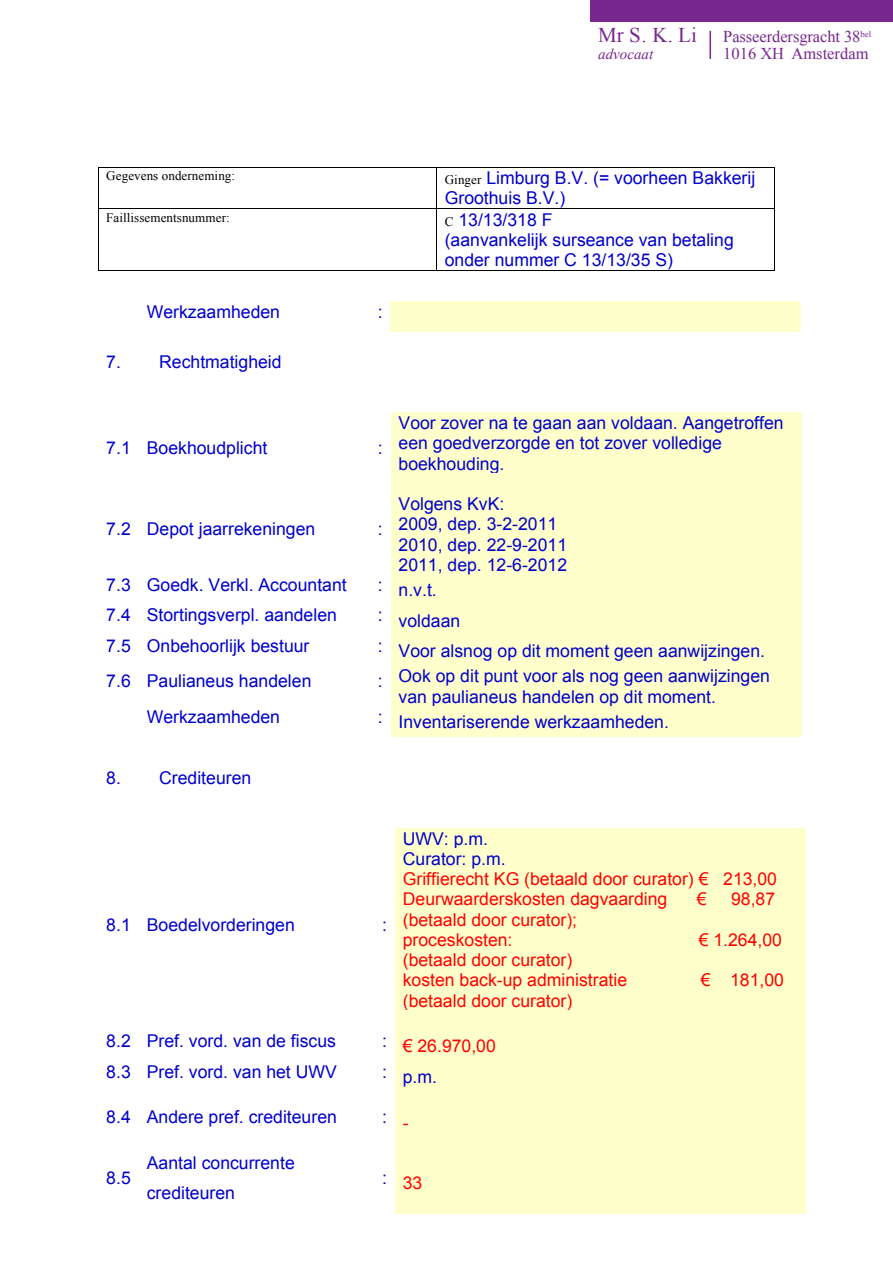
<style>
.page{position:relative;width:893px;height:1263px;background:#fff}
.page>*{position:absolute;margin:0;border:0;box-sizing:border-box;transform-origin:0 0}
.t1{font:21px "Times New Roman";color:#77278d}
.t2{font:17.7px/20.2px "Arial";color:#00c}
.t3{font:17.7px/20.2px "Arial";color:#f00}
.t4{font:16.5px "Times New Roman";letter-spacing:-.005em;color:#77278d}
.t5{font:italic 15px "Times New Roman";color:#77278d}
.t6{font:13.05px "Times New Roman";letter-spacing:.005em;color:#000}
.s1{font-family:"Times New Roman";font-size:13.05px;color:#000}
.s2{color:#00c}
.s3{color:#f00}
</style>
<div class="page">
<hr style="left:709px;top:31px;width:2px;height:28px;background:#77278d">
<div style="left:590px;top:0;width:303px;height:21px;background:#77278d"></div>
<hr style="left:99px;top:167px;width:337px;height:1px;background:#000">
<hr style="left:437px;top:167px;width:337px;height:1px;background:#000">
<hr style="left:98px;top:168px;width:1px;height:41px;background:#000">
<hr style="left:436px;top:168px;width:1px;height:41px;background:#000">
<hr style="left:774px;top:168px;width:1px;height:41px;background:#000">
<hr style="left:99px;top:209px;width:337px;height:1px;background:#000">
<hr style="left:437px;top:209px;width:337px;height:1px;background:#000">
<hr style="left:98px;top:209px;width:1px;height:61px;background:#000">
<hr style="left:99px;top:270px;width:337px;height:1px;background:#000">
<hr style="left:436px;top:209px;width:1px;height:61px;background:#000">
<hr style="left:437px;top:270px;width:337px;height:1px;background:#000">
<hr style="left:774px;top:209px;width:1px;height:61px;background:#000">
<div style="left:390px;top:301px;width:411px;height:31px;background:#ffc"></div>
<div style="left:391px;top:413px;width:410px;height:81px;background:#ffc"></div>
<div style="left:391px;top:494px;width:410px;height:81px;background:#ffc"></div>
<div style="left:391px;top:575px;width:410px;height:30px;background:#ffc"></div>
<div style="left:391px;top:605px;width:410px;height:31px;background:#ffc"></div>
<div style="left:391px;top:636px;width:410px;height:30px;background:#ffc"></div>
<div style="left:391px;top:666px;width:410px;height:41px;background:#ffc"></div>
<div style="left:391px;top:707px;width:410px;height:30px;background:#ffc"></div>
<div style="left:395px;top:828px;width:410px;height:203px;background:#ffc"></div>
<div style="left:395px;top:1031px;width:410px;height:30px;background:#ffc"></div>
<div style="left:395px;top:1061px;width:410px;height:31px;background:#ffc"></div>
<div style="left:395px;top:1092px;width:410px;height:61px;background:#ffc"></div>
<div style="left:395px;top:1153px;width:410px;height:60px;background:#ffc"></div>
<p class="t1" style="left:598px;top:21px;width:100px">Mr S. K. Li</p>
<p class="t4" style="left:723px;top:25px;width:149px">Passeerdersgracht 38<sup>bel</sup></p>
<p class="t5" style="left:598px;top:44px;width:56px">advocaat</p>
<p class="t4" style="left:723px;top:42px;width:147px">1016 XH Amsterdam</p>
<p class="t6" style="left:106px;top:167px;width:130px">Gegevens onderneming:</p>
<p class="t2" style="left:445px;top:168px;width:312px"><span class="s1">Ginger</span> Limburg B.V. (= voorheen Bakkerij<br>Groothuis B.V.)</p>
<p class="t6" style="left:106px;top:208px;width:125px">Faillissementsnummer:</p>
<p class="t2" style="left:445px;top:209px;width:291px"><span class="s1">C</span> 13/13/318 F<br>(aanvankelijk surseance van betaling onder nummer C 13/13/35 S)</p>
<p class="t2" style="left:147px;top:301px;width:135px">Werkzaamheden</p>
<p class="t2" style="left:378px;top:301px;width:6px">:</p>
<p class="t2" style="left:106px;top:352px;width:177px">7. Rechtmatigheid</p>
<p class="t2" style="left:106px;top:438px;width:163px">7.1 Boekhoudplicht</p>
<p class="t2" style="left:378px;top:438px;width:6px">:</p>
<p class="t2" style="left:106px;top:519px;width:211px">7.2 Depot jaarrekeningen</p>
<p class="t2" style="left:378px;top:519px;width:6px">:</p>
<p class="t2" style="left:399px;top:413px;width:387px">Voor zover na te gaan aan voldaan. Aangetroffen een goedverzorgde en tot zover volledige boekhouding.</p>
<p class="t2" style="left:399px;top:494px;width:170px">Volgens KvK:<br>2009, dep. 3-2-2011<br>2010, dep. 22-9-2011<br>2011, dep. 12-6-2012</p>
<p class="t2" style="left:106px;top:575px;width:242px">7.3 Goedk. Verkl. Accountant</p>
<p class="t2" style="left:378px;top:580px;width:61px">: n.v.t.</p>
<p class="t2" style="left:106px;top:605px;width:232px">7.4 Stortingsverpl. aandelen</p>
<p class="t2" style="left:378px;top:611px;width:84px">: voldaan</p>
<p class="t2" style="left:106px;top:636px;width:205px">7.5 Onbehoorlijk bestuur</p>
<p class="t2" style="left:378px;top:641px;width:389px">: Voor alsnog op dit moment geen aanwijzingen.</p>
<p class="t2" style="left:106px;top:671px;width:207px">7.6 Paulianeus handelen</p>
<p class="t2" style="left:399px;top:666px;width:373px;text-indent:-21px">: Ook op dit punt voor als nog geen aanwijzingen van paulianeus handelen op dit moment.</p>
<p class="t2" style="left:147px;top:707px;width:135px">Werkzaamheden</p>
<p class="t2" style="left:378px;top:712px;width:293px">: Inventariserende werkzaamheden.</p>
<p class="t2" style="left:106px;top:767px;width:146px">8. Crediteuren</p>
<p class="t2" style="left:106px;top:914px;width:190px">8.1 Boedelvorderingen</p>
<p class="t2" style="left:382px;top:914px;width:6px">:</p>
<p class="t3" style="left:403px;top:828px;width:376px"><span class="s2">UWV: p.m.<br>Curator: p.m.<br></span>Griffierecht KG (betaald door curator) € 213,00<br>Deurwaarderskosten dagvaarding</p>
<p class="t3" style="left:697px;top:889px;width:11px">€</p>
<p class="t3" style="left:731px;top:889px;width:46px">98,87</p>
<p class="t3" style="left:403px;top:910px;width:176px">(betaald door curator); proceskosten:</p>
<p class="t3" style="left:403px;top:950px;width:226px">(betaald door curator) kosten back-up administratie</p>
<p class="t3" style="left:403px;top:991px;width:171px">(betaald door curator)</p>
<p class="t3" style="left:699px;top:930px;width:85px">€ 1.264,00</p>
<p class="t3" style="left:701px;top:970px;width:85px">€ 181,00</p>
<p class="t2" style="left:106px;top:1031px;width:231px">8.2 Pref. vord. van de fiscus</p>
<p class="t3" style="left:382px;top:1036px;width:115px"><sup>:</sup> € 26.970,00</p>
<p class="t2" style="left:106px;top:1061px;width:232px">8.3 Pref. vord. van het UWV</p>
<p class="t2" style="left:382px;top:1066px;width:57px">: p.m.</p>
<p class="t2" style="left:106px;top:1107px;width:232px">8.4 Andere pref. crediteuren</p>
<p class="t2" style="left:382px;top:1107px;width:28px">: <span class="s3">-</span></p>
<p class="t2" style="left:106px;top:1168px;width:26px">8.5</p>
<p class="t2" style="left:147px;top:1148px;width:149px;line-height:30.3px">Aantal concurrente crediteuren</p>
<p class="t3" style="left:382px;top:1173px;width:42px"><sup>:</sup> 33</p>
</div>
